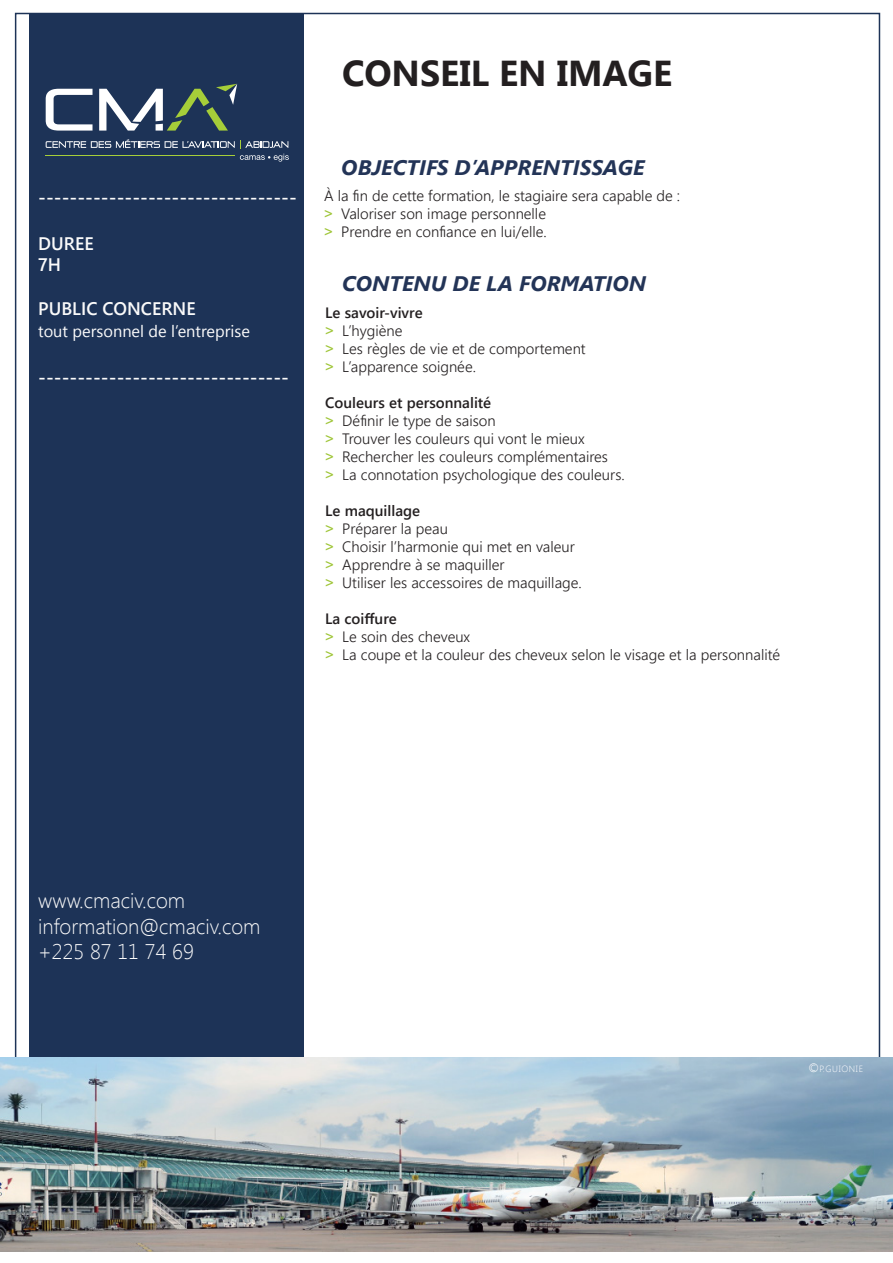
<style>
.page{position:relative;width:893px;height:1263px;background:#fff}
.page>*{position:absolute;margin:0;border:0;box-sizing:border-box;transform-origin:0 0}
.t1{font:700 36px "Segoe UI";color:#231f20}
.t2{font:300 21.15px "Segoe UI";color:#fafafa}
.t3{font:italic 700 21px "Segoe UI";color:#233457}
.t4{font:600 19.65px "Segoe UI";color:#fafafa}
.t5{font:600 18.15px "Segoe UI";color:#fafafa}
.t6{font:16.5px "Segoe UI";color:#fafafa}
.t7{font:300 15px "Segoe UI";color:#231f20}
.t8{font:600 15px "Segoe UI";color:#231f20}
.t9{font:300 9px "Segoe UI";letter-spacing:.075em;color:#fff}
.s1{font-weight:400;color:#9ec536}
.s2{font-size:12px}
</style>
<div class="page">
<div style="left:30px;top:13px;width:274px;height:1238px;background:#1d3357"></div>
<svg style="left:46px;top:89px;width:47px;height:42px"></svg>
<hr style="left:45px;top:155px;width:189px;height:1px;background:#a6ce39">
<svg style="left:99px;top:84px;width:138px;height:47px"></svg>
<svg style="left:46px;top:139px;width:243px;height:23px"></svg>
<img style="left:0;top:1058px;width:893px;height:193px">
<p class="t1" style="left:342px;top:48px;width:331px">CONSEIL EN IMAGE</p>
<p class="t4" style="left:38px;top:181px;width:260px">---------------------------------</p>
<p class="t5" style="left:38px;top:229px;width:57px">DUREE</p>
<p class="t5" style="left:38px;top:250px;width:24px">7H</p>
<p class="t5" style="left:38px;top:294px;width:159px">PUBLIC CONCERNE</p>
<p class="t6" style="left:38px;top:319px;width:213px">tout personnel de l’entreprise</p>
<p class="t4" style="left:38px;top:361px;width:252px">--------------------------------</p>
<p class="t3" style="left:341px;top:152px;width:305px">OBJECTIFS D’APPRENTISSAGE</p>
<p class="t7" style="left:324px;top:183px;width:357px">À la fin de cette formation, le stagiaire sera capable de :</p>
<p class="t7" style="left:324px;top:201px;width:223px"><span class="s1">˃</span> Valoriser son image personnelle</p>
<p class="t7" style="left:324px;top:219px;width:224px"><span class="s1">˃</span> Prendre en confiance en lui/elle.</p>
<p class="t3" style="left:342px;top:268px;width:305px">CONTENU DE LA FORMATION</p>
<p class="t8" style="left:325px;top:301px;width:99px">Le savoir-vivre</p>
<p class="t7" style="left:325px;top:319px;width:79px"><span class="s1">˃</span> L’hygiène</p>
<p class="t7" style="left:325px;top:337px;width:262px"><span class="s1">˃</span> Les règles de vie et de comportement</p>
<p class="t7" style="left:325px;top:355px;width:152px"><span class="s1">˃</span> L’apparence soignée.</p>
<p class="t8" style="left:325px;top:391px;width:167px">Couleurs et personnalité</p>
<p class="t7" style="left:325px;top:409px;width:172px"><span class="s1">˃</span> Définir le type de saison</p>
<p class="t7" style="left:325px;top:427px;width:261px"><span class="s1">˃</span> Trouver les couleurs qui vont le mieux</p>
<p class="t7" style="left:325px;top:445px;width:284px"><span class="s1">˃</span> Rechercher les couleurs complémentaires</p>
<p class="t7" style="left:325px;top:463px;width:301px"><span class="s1">˃</span> La connotation psychologique des couleurs.</p>
<p class="t8" style="left:325px;top:499px;width:96px">Le maquillage</p>
<p class="t7" style="left:325px;top:517px;width:124px"><span class="s1">˃</span> Préparer la peau</p>
<p class="t7" style="left:325px;top:535px;width:251px"><span class="s1">˃</span> Choisir l’harmonie qui met en valeur</p>
<p class="t7" style="left:325px;top:553px;width:181px"><span class="s1">˃</span> Apprendre à se maquiller</p>
<p class="t7" style="left:325px;top:571px;width:258px"><span class="s1">˃</span> Utiliser les accessoires de maquillage.</p>
<p class="t8" style="left:325px;top:607px;width:73px">La coiffure</p>
<p class="t7" style="left:325px;top:625px;width:146px"><span class="s1">˃</span> Le soin des cheveux</p>
<p class="t7" style="left:325px;top:643px;width:456px"><span class="s1">˃</span> La coupe et la couleur des cheveux selon le visage et la personnalité</p>
<p class="t2" style="left:38px;top:886px;width:148px">www.cmaciv.com</p>
<p class="t2" style="left:38px;top:912px;width:224px">information@cmaciv.com</p>
<p class="t2" style="left:38px;top:937px;width:157px">+225 87 11 74 69</p>
<p class="t9" style="left:808px;top:1062px;width:56px"><span class="s2">©</span>P.GUIONIE</p>
</div>
